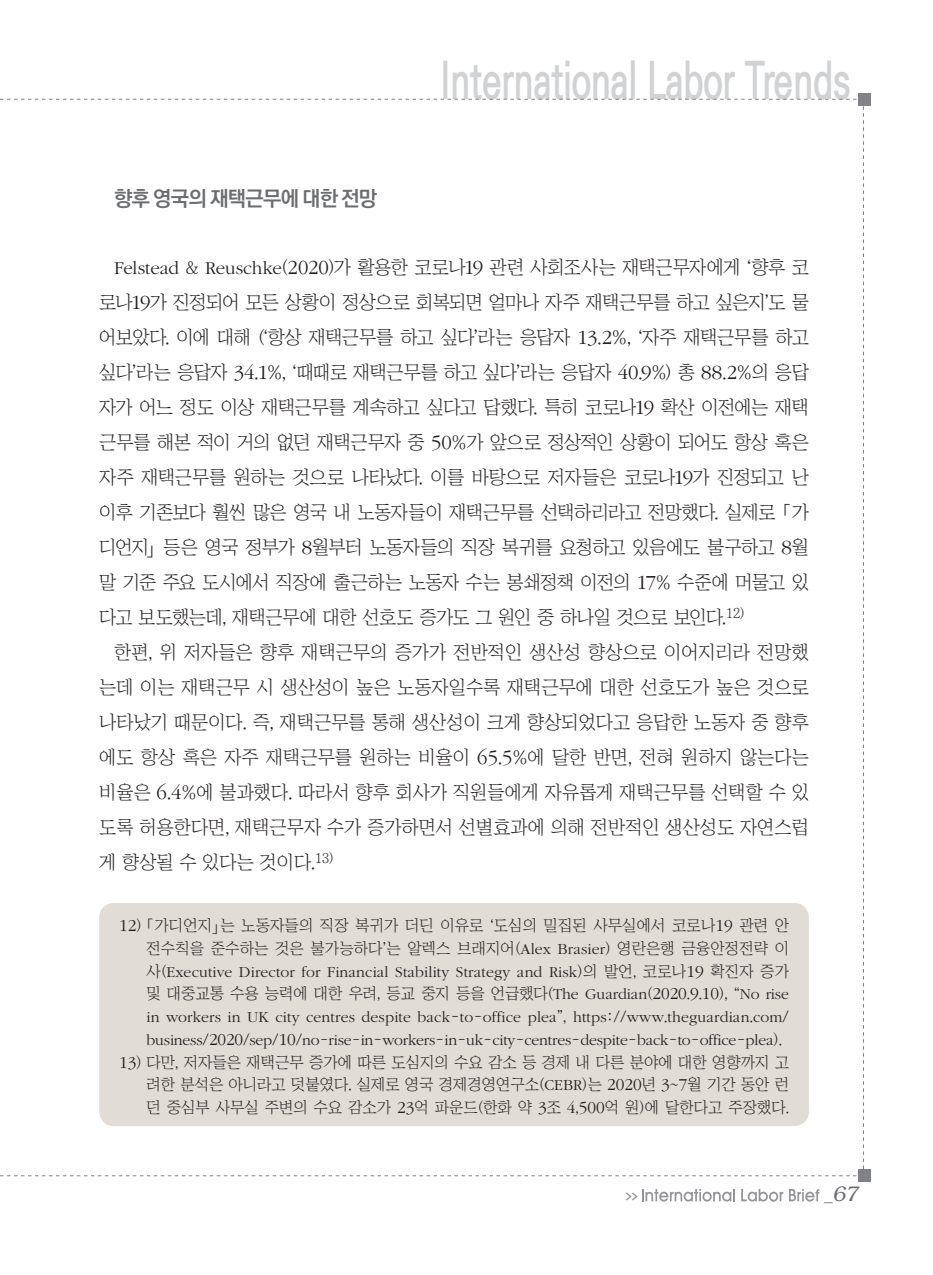
<style>
.page{position:relative;width:933px;height:1275px;background:#fff}
.page>*{position:absolute;margin:0;border:0;box-sizing:border-box;transform-origin:0 0}
.t1{font:700 50.4px "Ko Pub Dotum";color:#d1d2d4;scale:.7 1}
.중제목{font:700 21px "Ko Pub Dotum";letter-spacing:-.03em;color:#6c6d70}
.t2{font:italic 300 21px "Bookman";color:#6c6d70}
.본문{font:18.9px/35px "Chosunilbo NM";color:#231f20;text-align:justify}
.각주{font:300 15.75px/22.8px "ITC Garamond Std";letter-spacing:-.01em;color:#231f20;text-align:justify}
.각주-2{font:15.75px/22.8px "Chosunilbo NM";color:#231f20;text-align:justify}
.t3{font:700 7.88px "Ko Pub Dotum";color:#939598;scale:2 1}
.s1{font-family:"ITC Garamond Std";font-weight:300}
.s2{font-family:"ITC Garamond Std";font-weight:300;font-size:20.82px}
.s3{font-size:17.32px}
.s4{font-family:"Chosunilbo NM";font-weight:400}
.s5{font-family:"ITC Garamond Std";font-weight:300;font-size:17.32px}
.s6{font-family:"Helvetica";font-weight:400;font-style:normal;font-size:17.5px}
</style>
<div class="page">
<div style="left:858px;top:93px;width:12px;height:12px;background:#808285"></div>
<div style="left:858px;top:1170px;width:12px;height:12px;background:#808285"></div>
<svg style="left:642px;top:1189px;width:93px;height:13px"></svg>
<svg style="left:741px;top:1189px;width:42px;height:13px"></svg>
<svg style="left:789px;top:1189px;width:30px;height:12px"></svg>
<div style="left:99px;top:903px;width:710px;height:223px;background:#e1dcd5;border-radius:15px"></div>
<p class="중제목" style="left:114px;top:188px;width:265px">향후 영국의 재택근무에 대한 전망</p>
<h1 class="t1" style="left:440px;top:56px;width:588px">International Labor Trends</h1>
<p class="본문" style="left:99px;top:249px;width:711px;text-indent:15px"><span class="s1">Felstead</span> &amp; <span class="s1">Reuschke</span>(<span class="s2">2020</span>)가 활용한 코로나<span class="s2">19</span> 관련 사회조사는 재택근무자에게 ‘향후 코 로나<span class="s2">19</span>가 진정되어 모든 상황이 정상으로 회복되면 얼마나 자주 재택근무를 하고 싶은지’도 물 어보았다. 이에 대해 (‘항상 재택근무를 하고 싶다’라는 응답자 <span class="s2">13</span>.<span class="s2">2</span>%, ‘자주 재택근무를 하고 싶다’라는 응답자 <span class="s2">34</span>.<span class="s2">1</span>%, ‘때때로 재택근무를 하고 싶다’라는 응답자 <span class="s2">40</span>.<span class="s2">9</span>%) 총 <span class="s2">88</span>.<span class="s2">2</span>%의 응답 자가 어느 정도 이상 재택근무를 계속하고 싶다고 답했다. 특히 코로나<span class="s2">19</span> 확산 이전에는 재택 근무를 해본 적이 거의 없던 재택근무자 중 <span class="s2">50</span>%가 앞으로 정상적인 상황이 되어도 항상 혹은 자주 재택근무를 원하는 것으로 나타났다. 이를 바탕으로 저자들은 코로나<span class="s2">19</span>가 진정되고 난 이후 기존보다 훨씬 많은 영국 내 노동자들이 재택근무를 선택하리라고 전망했다. 실제로 「가 디언지」등은 영국 정부가 <span class="s2">8</span>월부터 노동자들의 직장 복귀를 요청하고 있음에도 불구하고 <span class="s2">8</span>월 말 기준 주요 도시에서 직장에 출근하는 노동자 수는 봉쇄정책 이전의 <span class="s2">17</span>% 수준에 머물고 있 다고 보도했는데, 재택근무에 대한 선호도 증가도 그 원인 중 하나일 것으로 보인다.<sup>12)</sup></p>
<p class="본문" style="left:99px;top:634px;width:711px;text-indent:15px">한편, 위 저자들은 향후 재택근무의 증가가 전반적인 생산성 향상으로 이어지리라 전망했 는데 이는 재택근무 시 생산성이 높은 노동자일수록 재택근무에 대한 선호도가 높은 것으로 나타났기 때문이다. 즉, 재택근무를 통해 생산성이 크게 향상되었다고 응답한 노동자 중 향후 에도 항상 혹은 자주 재택근무를 원하는 비율이 <span class="s2">65</span>.<span class="s2">5</span>%에 달한 반면, 전혀 원하지 않는다는 비율은 <span class="s2">6</span>.<span class="s2">4</span>%에 불과했다. 따라서 향후 회사가 직원들에게 자유롭게 재택근무를 선택할 수 있 도록 허용한다면, 재택근무자 수가 증가하면서 선별효과에 의해 전반적인 생산성도 자연스럽 게 향상될 수 있다는 것이다.<sup>13)</sup></p>
<p class="각주" style="left:146px;top:915px;width:644px;text-indent:-27px"><span class="s3">12</span><span class="s4">) 「가디언지」는 노동자들의 직장 복귀가 더딘 이유로 ‘도심의 밀집된 사무실에서 코로나</span><span class="s3">19</span> <span class="s4">관련 안 전수칙을 준수하는 것은 불가능하다’는 알렉스 브래지어(</span>Alex Brasier<span class="s4">) 영란은행 금융안정전략 이 사(</span>Executive Director for Financial Stability Strategy and Risk<span class="s4">)의 발언, 코로나</span><span class="s3">19</span> <span class="s4">확진자 증가 및 대중교통 수용 능력에 대한 우려, 등교 중지 등을 언급했다(</span>The Guardian<span class="s4">(</span><span class="s3">2020</span><span class="s4">.</span><span class="s3">9</span><span class="s4">.</span><span class="s3">10</span><span class="s4">), “</span>No rise in workers in UK city centres despite back<span class="s4">-</span>to<span class="s4">-</span>office plea<span class="s4">”,</span> https<span class="s4">://</span>www<span class="s4">.</span>theguardian<span class="s4">.</span>com<span class="s4">/ </span>business<span class="s4">/</span><span class="s3">2020</span><span class="s4">/</span>sep<span class="s4">/</span><span class="s3">10</span><span class="s4">/</span>no<span class="s4">-</span>rise<span class="s4">-</span>in<span class="s4">-</span>workers<span class="s4">-</span>in<span class="s4">-</span>uk<span class="s4">-</span>city<span class="s4">-</span>centres<span class="s4">-</span>despite<span class="s4">-</span>back<span class="s4">-</span>to<span class="s4">-</span>office<span class="s4">-</span>plea<span class="s4">).</span></p>
<p class="각주-2" style="left:146px;top:1050px;width:644px;text-indent:-27px"><span class="s5">13</span>) 다만, 저자들은 재택근무 증가에 따른 도심지의 수요 감소 등 경제 내 다른 분야에 대한 영향까지 고 려한 분석은 아니라고 덧붙였다. 실제로 영국 경제경영연구소(<span class="s1">CEBR</span>)는 <span class="s5">2020</span>년 <span class="s5">3</span>~<span class="s5">7</span>월 기간 동안 런 던 중심부 사무실 주변의 수요 감소가 <span class="s5">23</span>억 파운드(한화 약 <span class="s5">3</span>조 <span class="s5">4</span>,<span class="s5">500</span>억 원)에 달한다고 주장했다.</p>
<p class="t3" style="left:625px;top:1192px;width:8px">&gt;&gt;</p>
<p class="t2" style="left:824px;top:1182px;width:36px"><span class="s6">_</span>67</p>
</div>
